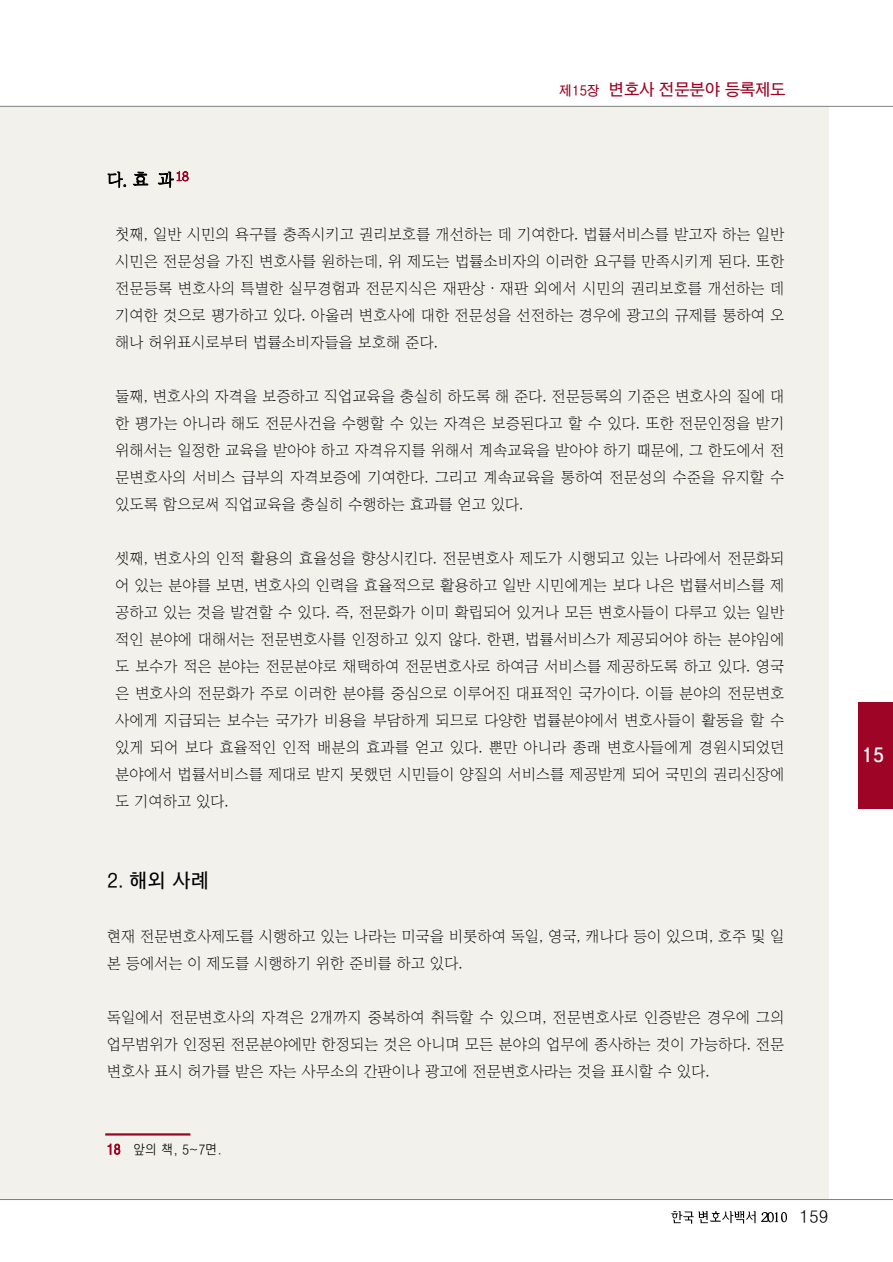
<style>
.page{position:relative;width:893px;height:1262px;background:#fff}
.page>*{position:absolute;margin:0;border:0;box-sizing:border-box;transform-origin:0 0}
.t1{font:700 19.5px "HY Go Thic";color:#000;scale:.95 1}
.t2{font:700 18px "HY Te Go Thic";color:#fff}
.t3{font:700 16.5px "HY Go Thic";letter-spacing:-.03em;color:#9d0425;scale:.95 1}
.t4{font:16.5px "Y Sin";color:#000;scale:.95 1}
.t5{font:500 16.5px "HY Go Thic";color:#000}
.t6{font:15px/27px "Y Sin";color:#000;text-align:justify;scale:.95 1}
.t7{font:500 13.5px "HY Go Thic";color:#000;scale:.9 1}
.s1{font-size:13.5px}
.s2{font-family:"HY Sin Myeong Jo";font-weight:500}
.s3{color:#9d0425}
</style>
<div class="page">
<div style="left:0;top:106px;width:828px;height:1093px;background:#f2f1ec"></div>
<img style="left:671px;top:1211px;width:23px;height:13px">
<img style="left:698px;top:1211px;width:58px;height:13px">
<img style="left:761px;top:1212px;width:5px;height:10px">
<img style="left:766px;top:1212px;width:6px;height:11px">
<img style="left:772px;top:1212px;width:15px;height:11px">
<hr style="left:105px;top:1133px;width:85px;height:2px;background:#9d0425">
<div style="left:858px;top:702px;width:34px;height:106px;background:#9d0425"></div>
<hr style="left:0;top:1199px;width:892px;height:1px;background:#808080">
<hr style="left:0;top:106px;width:892px;height:1px;background:#808080">
<p class="t3" style="left:559px;top:82px;width:240px"><span class="s1">제15장</span> 변호사 전문분야 등록제도</p>
<p class="t4" style="left:107px;top:172px;width:88px">다. 효 과<sup>18</sup></p>
<p class="t6" style="left:115px;top:222px;width:706px">첫째<span class="s2">,</span> 일반 시민의 욕구를 충족시키고 권리보호를 개선하는 데 기여한다<span class="s2">.</span> 법률서비스를 받고자 하는 일반 시민은 전문성을 가진 변호사를 원하는데<span class="s2">,</span> 위 제도는 법률소비자의 이러한 요구를 만족시키게 된다<span class="s2">.</span> 또한 전문등록 변호사의 특별한 실무경험과 전문지식은 재판상<span class="s2">·</span>재판 외에서 시민의 권리보호를 개선하는 데 기여한 것으로 평가하고 있다<span class="s2">.</span> 아울러 변호사에 대한 전문성을 선전하는 경우에 광고의 규제를 통하여 오 해나 허위표시로부터 법률소비자들을 보호해 준다<span class="s2">.</span></p>
<p class="t6" style="left:115px;top:384px;width:706px">둘째<span class="s2">,</span> 변호사의 자격을 보증하고 직업교육을 충실히 하도록 해 준다<span class="s2">.</span> 전문등록의 기준은 변호사의 질에 대 한 평가는 아니라 해도 전문사건을 수행할 수 있는 자격은 보증된다고 할 수 있다<span class="s2">.</span> 또한 전문인정을 받기 위해서는 일정한 교육을 받아야 하고 자격유지를 위해서 계속교육을 받아야 하기 때문에<span class="s2">,</span> 그 한도에서 전 문변호사의 서비스 급부의 자격보증에 기여한다<span class="s2">.</span> 그리고 계속교육을 통하여 전문성의 수준을 유지할 수 있도록 함으로써 직업교육을 충실히 수행하는 효과를 얻고 있다<span class="s2">.</span></p>
<p class="t6" style="left:115px;top:546px;width:706px">셋째<span class="s2">,</span> 변호사의 인적 활용의 효율성을 향상시킨다<span class="s2">.</span> 전문변호사 제도가 시행되고 있는 나라에서 전문화되 어 있는 분야를 보면<span class="s2">,</span> 변호사의 인력을 효율적으로 활용하고 일반 시민에게는 보다 나은 법률서비스를 제 공하고 있는 것을 발견할 수 있다<span class="s2">.</span> 즉<span class="s2">,</span> 전문화가 이미 확립되어 있거나 모든 변호사들이 다루고 있는 일반 적인 분야에 대해서는 전문변호사를 인정하고 있지 않다<span class="s2">.</span> 한편<span class="s2">,</span> 법률서비스가 제공되어야 하는 분야임에 도 보수가 적은 분야는 전문분야로 채택하여 전문변호사로 하여금 서비스를 제공하도록 하고 있다<span class="s2">.</span> 영국 은 변호사의 전문화가 주로 이러한 분야를 중심으로 이루어진 대표적인 국가이다<span class="s2">.</span> 이들 분야의 전문변호 사에게 지급되는 보수는 국가가 비용을 부담하게 되므로 다양한 법률분야에서 변호사들이 활동을 할 수 있게 되어 보다 효율적인 인적 배분의 효과를 얻고 있다<span class="s2">.</span> 뿐만 아니라 종래 변호사들에게 경원시되었던 분야에서 법률서비스를 제대로 받지 못했던 시민들이 양질의 서비스를 제공받게 되어 국민의 권리신장에 도 기여하고 있다<span class="s2">.</span></p>
<h1 class="t1" style="left:107px;top:872px;width:110px">2. 해외 사례</h1>
<p class="t6" style="left:107px;top:924px;width:714px">현재 전문변호사제도를 시행하고 있는 나라는 미국을 비롯하여 독일<span class="s2">,</span> 영국<span class="s2">,</span> 캐나다 등이 있으며<span class="s2">,</span> 호주 및 일 본 등에서는 이 제도를 시행하기 위한 준비를 하고 있다<span class="s2">.</span></p>
<p class="t6" style="left:107px;top:1005px;width:714px">독일에서 전문변호사의 자격은 <span class="s2">2</span>개까지 중복하여 취득할 수 있으며<span class="s2">,</span> 전문변호사로 인증받은 경우에 그의 업무범위가 인정된 전문분야에만 한정되는 것은 아니며 모든 분야의 업무에 종사하는 것이 가능하다<span class="s2">.</span> 전문 변호사 표시 허가를 받은 자는 사무소의 간판이나 광고에 전문변호사라는 것을 표시할 수 있다<span class="s2">.</span></p>
<p class="t7" style="left:107px;top:1143px;width:129px"><span class="s3">18</span> 앞의 책, 5~7면.</p>
<p class="t5" style="left:799px;top:1209px;width:30px">159</p>
<p class="t2" style="left:861px;top:747px;width:24px">15</p>
</div>
